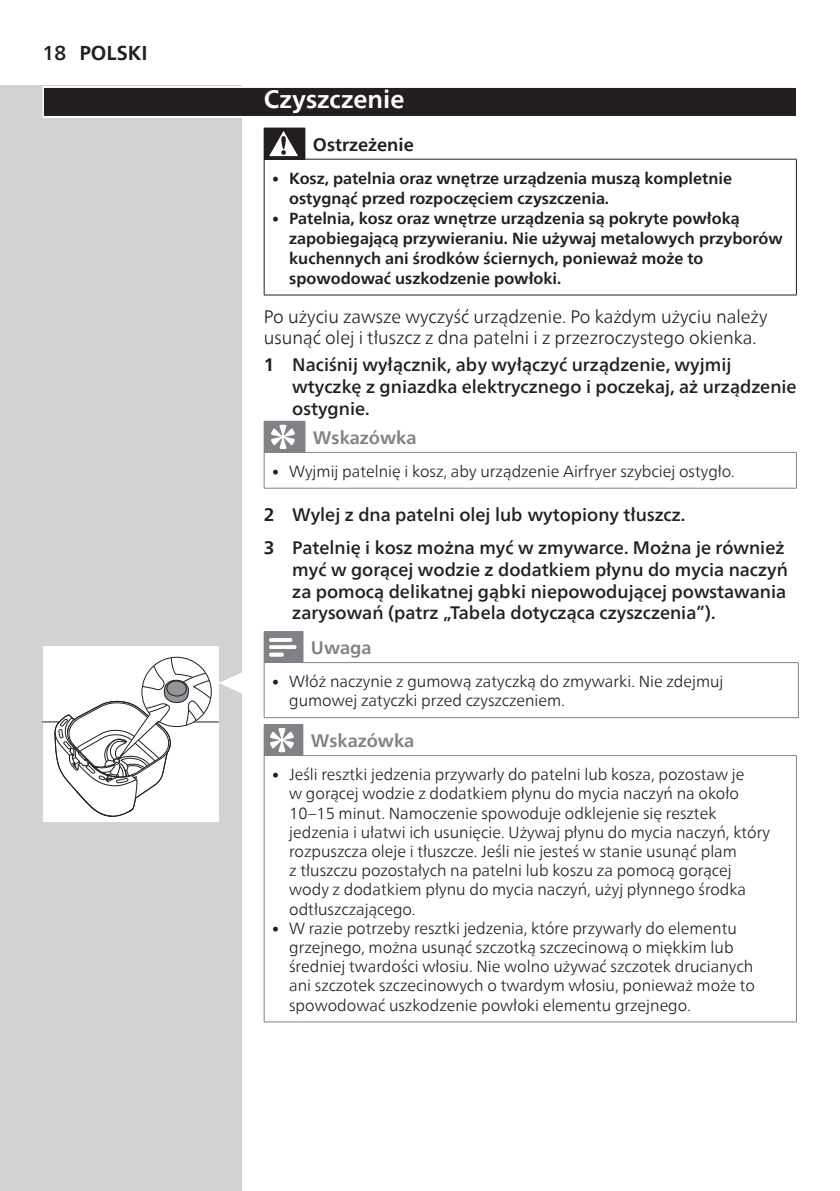
<style>
.page{position:relative;width:840px;height:1191px;background:#fff}
.page>*{position:absolute;margin:0;border:0;box-sizing:border-box;transform-origin:0 0}
.chapter-title-paragr{font:700 25px "Neue Frutiger World";color:#fff}
.t1{font:700 20px "Neue Frutiger World";color:#231f20}
.t2{font:500 18px/21.6px "Neue Frutiger World";color:#231f20}
.body{font:300 18px/21.6px "Neue Frutiger World";color:#231f20}
.cautions-caption-par{font:700 18px "Neue Frutiger World";color:#808285}
.cautions-caption-par-2{font:700 18px "Neue Frutiger World";color:#231f20}
.t3{font:300 16px/19.2px "Neue Frutiger World";color:#231f20}
.t4{font:700 16px/20px "Neue Frutiger World";color:#231f20}
.s1{font-weight:500}
.s2{font-weight:300;font-size:14.2px}
.s3{font-weight:700}
.s4{font-size:14.2px}
</style>
<div class="page">
<div style="left:0;top:85px;width:241px;height:1106px;background:#d1d2d4"></div>
<div style="left:43px;top:86px;width:754px;height:32px;background:#f4f4f4"></div>
<div style="left:44px;top:88px;width:751px;height:28px;background:#231f20"></div>
<div style="left:264px;top:128px;width:41px;height:31px;background:#231f20"></div>
<hr style="left:795px;top:159px;width:1px;height:136px;background:#231f20">
<hr style="left:264px;top:159px;width:1px;height:136px;background:#231f20">
<hr style="left:264px;top:295px;width:41px;height:1px;background:#231f20">
<hr style="left:305px;top:295px;width:491px;height:1px;background:#231f20">
<hr style="left:304px;top:159px;width:492px;height:1px;background:#231f20">
<svg style="left:269px;top:131px;width:29px;height:25px"></svg>
<div style="left:264px;top:421px;width:41px;height:31px;background:#808285"></div>
<hr style="left:795px;top:452px;width:1px;height:36px;background:#808285">
<hr style="left:264px;top:452px;width:1px;height:36px;background:#808285">
<hr style="left:264px;top:488px;width:41px;height:1px;background:#808285">
<hr style="left:305px;top:488px;width:491px;height:1px;background:#808285">
<hr style="left:304px;top:452px;width:492px;height:1px;background:#808285">
<svg style="left:271px;top:425px;width:24px;height:24px"></svg>
<div style="left:264px;top:631px;width:39px;height:31px;background:#808285"></div>
<hr style="left:797px;top:663px;width:1px;height:54px;background:#808285">
<hr style="left:264px;top:662px;width:1px;height:55px;background:#808285">
<hr style="left:264px;top:717px;width:39px;height:1px;background:#808285">
<hr style="left:303px;top:717px;width:495px;height:1px;background:#808285">
<hr style="left:302px;top:662px;width:496px;height:1px;background:#808285">
<svg style="left:269px;top:638px;width:27px;height:18px"></svg>
<div style="left:264px;top:724px;width:39px;height:31px;background:#808285"></div>
<hr style="left:795px;top:756px;width:1px;height:265px;background:#808285">
<hr style="left:264px;top:755px;width:1px;height:266px;background:#808285">
<hr style="left:264px;top:1021px;width:39px;height:1px;background:#808285">
<hr style="left:303px;top:1021px;width:493px;height:1px;background:#808285">
<hr style="left:302px;top:755px;width:494px;height:1px;background:#808285">
<svg style="left:270px;top:728px;width:23px;height:24px"></svg>
<svg style="left:218px;top:671px;width:24px;height:23px"></svg>
<div style="left:43px;top:646px;width:175px;height:176px;background:#fff"></div>
<hr style="left:43px;top:721px;width:175px;height:1px;background:#231f20">
<svg style="left:54px;top:656px;width:158px;height:160px"></svg>
<p class="t1" style="left:43px;top:35px;width:106px"><span class="s1">18</span> POLSKI</p>
<p class="chapter-title-paragr" style="left:264px;top:77px;width:142px">Czyszczenie</p>
<p class="cautions-caption-par-2" style="left:313px;top:128px;width:102px">Ostrzeżenie</p>
<p class="t4" style="left:289px;top:168px;width:444px;text-indent:-17px"><span class="s2">•</span> Kosz, patelnia oraz wnętrze urządzenia muszą kompletnie ostygnąć przed rozpoczęciem czyszczenia.</p>
<p class="t4" style="left:289px;top:208px;width:495px;text-indent:-17px"><span class="s2">•</span> Patelnia, kosz oraz wnętrze urządzenia są pokryte powłoką zapobiegającą przywieraniu. Nie używaj metalowych przyborów kuchennych ani środków ściernych, ponieważ może to spowodować uszkodzenie powłoki.</p>
<p class="body" style="left:264px;top:305px;width:505px">Po użyciu zawsze wyczyść urządzenie. Po każdym użyciu należy usunąć olej i tłuszcz z dna patelni i z przezroczystego okienka.</p>
<p class="t2" style="left:292px;top:354px;width:505px;text-indent:-28px"><span class="s3">1</span> Naciśnij wyłącznik, aby wyłączyć urządzenie, wyjmij wtyczkę z gniazdka elektrycznego i poczekaj, aż urządzenie ostygnie.</p>
<p class="cautions-caption-par" style="left:313px;top:422px;width:105px">Wskazówka</p>
<p class="t3" style="left:272px;top:462px;width:464px"><span class="s4">•</span> Wyjmij patelnię i kosz, aby urządzenie Airfryer szybciej ostygło.</p>
<p class="t2" style="left:264px;top:504px;width:423px"><span class="s3">2</span> Wylej z dna patelni olej lub wytopiony tłuszcz.</p>
<p class="t2" style="left:292px;top:537px;width:497px;text-indent:-28px"><span class="s3">3</span> Patelnię i kosz można myć w zmywarce. Można je również myć w gorącej wodzie z dodatkiem płynu do mycia naczyń za pomocą delikatnej gąbki niepowodującej powstawania zarysowań (patrz „Tabela dotycząca czyszczenia”).</p>
<p class="cautions-caption-par" style="left:311px;top:632px;width:62px">Uwaga</p>
<p class="t3" style="left:289px;top:672px;width:435px;text-indent:-17px"><span class="s4">•</span> Włóż naczynie z gumową zatyczką do zmywarki. Nie zdejmuj gumowej zatyczki przed czyszczeniem.</p>
<p class="cautions-caption-par" style="left:311px;top:725px;width:105px">Wskazówka</p>
<p class="t3" style="left:289px;top:765px;width:482px;text-indent:-17px"><span class="s4">•</span> Jeśli resztki jedzenia przywarły do patelni lub kosza, pozostaw je<br>w gorącej wodzie z dodatkiem płynu do mycia naczyń na około 10–15 minut. Namoczenie spowoduje odklejenie się resztek jedzenia i ułatwi ich usunięcie. Używaj płynu do mycia naczyń, który rozpuszcza oleje i tłuszcze. Jeśli nie jesteś w stanie usunąć plam<br>z tłuszczu pozostałych na patelni lub koszu za pomocą gorącej wody z dodatkiem płynu do mycia naczyń, użyj płynnego środka odtłuszczającego.</p>
<p class="t3" style="left:289px;top:918px;width:467px;text-indent:-17px"><span class="s4">•</span> W razie potrzeby resztki jedzenia, które przywarły do elementu grzejnego, można usunąć szczotką szczecinową o miękkim lub średniej twardości włosiu. Nie wolno używać szczotek drucianych ani szczotek szczecinowych o twardym włosiu, ponieważ może to spowodować uszkodzenie powłoki elementu grzejnego.</p>
</div>
